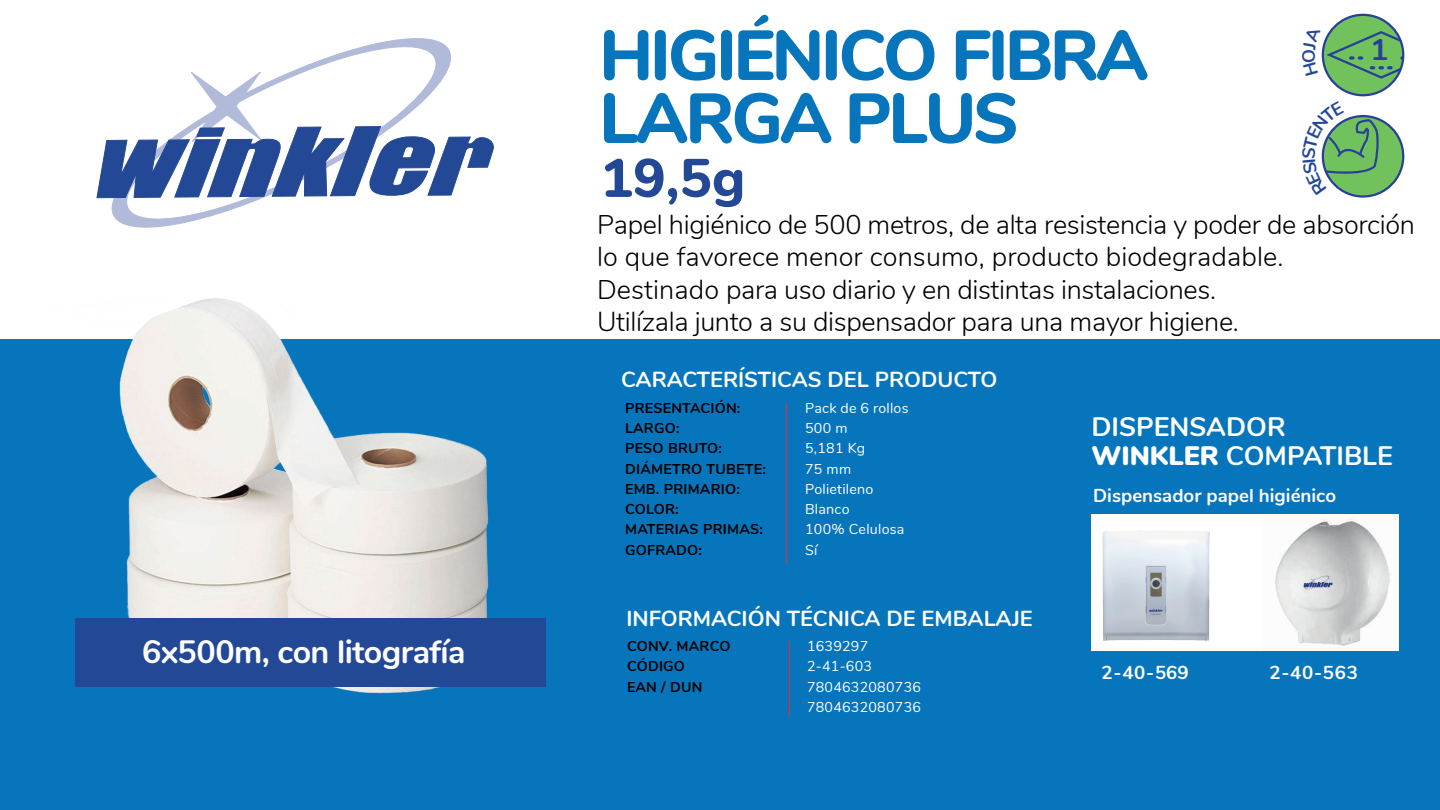
<style>
.page{position:relative;width:1440px;height:810px;background:#fff}
.page>*{position:absolute;margin:0;border:0;box-sizing:border-box;transform-origin:0 0}
.t1{font:800 70.43px/63px "Nunito";letter-spacing:-.05em;color:#0775bc}
.t2{font:800 54px "Nunito";color:#234996}
.t3{font:700 32.25px "Nunito";letter-spacing:-.015em;color:#fff}
.t4{font:700 30px "Nunito";color:#28409a}
.t5{font:300 27px/32.4px "Nunito";letter-spacing:-.01em;color:#000001}
.t6{font:700 26.7px/29.4px "Nunito";color:#fff}
.t7{font:700 21.75px "Nunito";color:#fff}
.t8{font:700 18.67px "Nunito";color:#fff}
.t9{font:700 14.25px/20.2px "Nunito";letter-spacing:.015em;color:#000001}
.t10{font:14.25px/20.2px "Nunito";letter-spacing:.015em;color:#fff}
.s1{font-weight:900}
</style>
<div class="page">
<div style="left:0;top:340px;width:1440px;height:470px;background:#0775bc"></div>
<div style="left:1091px;top:515px;width:307px;height:136px;background:#fff"></div>
<hr style="left:786px;top:403px;width:1px;height:161px;background:#ee2d2d">
<hr style="left:789px;top:641px;width:1px;height:76px;background:#ee2d2d">
<img style="left:1102px;top:530px;width:108px;height:111px">
<img style="left:1275px;top:515px;width:124px;height:136px">
<svg style="left:111px;top:38px;width:340px;height:190px"></svg>
<svg style="left:96px;top:61px;width:398px;height:139px"></svg>
<div style="left:1323px;top:15px;width:80px;height:80px;background:#71c15c;border-radius:50%"></div>
<div style="left:1322px;top:14px;width:82px;height:82px;border:2px solid #28409a;border-radius:50%"></div>
<div style="left:1323px;top:116px;width:80px;height:80px;background:#71c15c;border-radius:50%"></div>
<img style="left:82px;top:298px;width:448px;height:396px">
<div style="left:75px;top:618px;width:471px;height:69px;background:#234996"></div>
<svg style="left:1321px;top:27px;width:82px;height:53px"></svg>
<svg style="left:1321px;top:115px;width:58px;height:80px"></svg>
<p class="t3" style="left:142px;top:628px;width:325px">6x500m, con litografía</p>
<h1 class="t1" style="left:599px;top:20px;width:551px">HIGIÉNICO FIBRA<br>LARGA PLUS</h1>
<h2 class="t2" style="left:601px;top:138px;width:146px">19,5g</h2>
<p class="t4" style="left:1371px;top:27px;width:19px">1</p>
<p class="t5" style="left:597px;top:207px;width:819px">Papel higiénico de 500 metros, de alta resistencia y poder de absorción lo que favorece menor consumo, producto biodegradable.<br>Destinado para uso diario y en distintas instalaciones.<br>Utilízala junto a su dispensador para una mayor higiene.</p>
<p class="t7" style="left:621px;top:363px;width:378px">CARACTERÍSTICAS DEL PRODUCTO</p>
<p class="t9" style="left:625px;top:397px;width:142px">PRESENTACIÓN:<br>LARGO:<br>PESO BRUTO:<br>DIÁMETRO TUBETE:<br>EMB. PRIMARIO:<br>COLOR:<br>MATERIAS PRIMAS:<br>GOFRADO:</p>
<p class="t10" style="left:805px;top:397px;width:105px">Pack de 6 rollos<br>500 m<br>5,181 Kg<br>75 mm<br>Polietileno<br>Blanco<br>100% Celulosa<br>Sí</p>
<p class="t7" style="left:626px;top:603px;width:408px">INFORMACIÓN TÉCNICA DE EMBALAJE</p>
<p class="t9" style="left:627px;top:635px;width:105px">CONV. MARCO<br>CÓDIGO<br>EAN / DUN</p>
<p class="t10" style="left:807px;top:635px;width:116px">1639297<br>2-41-603<br>7804632080736<br>7804632080736</p>
<p class="t6" style="left:1091px;top:410px;width:303px">DISPENSADOR<br><span class="s1">WINKLER</span> COMPATIBLE</p>
<p class="t8" style="left:1093px;top:481px;width:244px">Dispensador papel higiénico</p>
<p class="t8" style="left:1102px;top:659px;width:89px">2-40-569</p>
<p class="t8" style="left:1270px;top:659px;width:90px">2-40-563</p>
</div>
